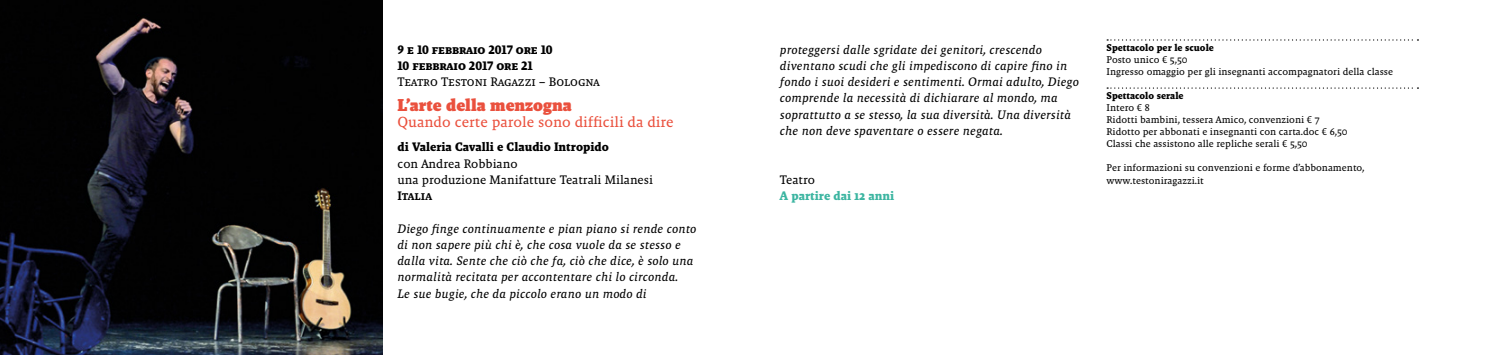
<style>
.page{position:relative;width:1489px;height:355px;background:#fff}
.page>*{position:absolute;margin:0;border:0;box-sizing:border-box;transform-origin:0 0}
.t1{font:900 17.5px "Malaga OT";color:#ea503d}
.t2{font:15px "Malaga OT";color:#ea503d}
.t3{font:italic 12.5px/16.2px "Malaga OT";letter-spacing:.005em;color:#000}
.t4{font:12.5px/16.2px "Malaga OT";color:#000}
.t5{font:700 12.5px/16.2px "Malaga OT";letter-spacing:-.01em;color:#000}
.t6{font:700 12.5px "Malaga OT";color:#3cb5a1}
.t7{font:500 12.5px "Malaga OT";color:#000}
.t8{font:10px/12px "Malaga OT";color:#000}
.t9{font:700 10px "Malaga OT";color:#000}
</style>
<div class="page">
<img style="left:0;top:0;width:382px;height:354px">
<svg style="left:1107px;top:39px;width:311px;height:2px"></svg>
<svg style="left:1107px;top:87px;width:311px;height:2px"></svg>
<p class="t5" style="left:397px;top:41px;width:157px">9 e 10 febbraio 2017 ore 10<br>10 febbraio 2017 ore 21</p>
<p class="t4" style="left:397px;top:74px;width:204px">Teatro Testoni Ragazzi – Bologna</p>
<h1 class="t1" style="left:397px;top:94px;width:176px">L’arte della menzogna</h1>
<p class="t2" style="left:397px;top:113px;width:278px">Quando certe parole sono difficili da dire</p>
<p class="t5" style="left:397px;top:139px;width:213px">di Valeria Cavalli e Claudio Intropido</p>
<p class="t4" style="left:397px;top:155px;width:257px">con Andrea Robbiano<br>una produzione Manifatture Teatrali Milanesi</p>
<p class="t7" style="left:397px;top:188px;width:36px">Italia</p>
<p class="t3" style="left:397px;top:220px;width:300px">Diego finge continuamente e pian piano si rende conto di non sapere più chi è, che cosa vuole da se stesso e dalla vita. Sente che ciò che fa, ciò che dice, è solo una normalità recitata per accontentare chi lo circonda.<br>Le sue bugie, che da piccolo erano un modo di</p>
<p class="t3" style="left:780px;top:41px;width:300px">proteggersi dalle sgridate dei genitori, crescendo diventano scudi che gli impediscono di capire fino in fondo i suoi desideri e sentimenti. Ormai adulto, Diego comprende la necessità di dichiarare al mondo, ma soprattutto a se stesso, la sua diversità. Una diversità che non deve spaventare o essere negata.</p>
<p class="t4" style="left:780px;top:171px;width:37px">Teatro</p>
<p class="t6" style="left:780px;top:188px;width:116px">A partire dai 12 anni</p>
<p class="t9" style="left:1106px;top:42px;width:109px">Spettacolo per le scuole</p>
<p class="t8" style="left:1106px;top:54px;width:288px">Posto unico € 5,50<br>Ingresso omaggio per gli insegnanti accompagnatori della classe</p>
<p class="t9" style="left:1106px;top:90px;width:79px">Spettacolo serale</p>
<p class="t8" style="left:1106px;top:102px;width:242px">Intero € 8<br>Ridotti bambini, tessera Amico, convenzioni € 7<br>Ridotto per abbonati e insegnanti con carta.doc € 6,50<br>Classi che assistono alle repliche serali € 5,50</p>
<p class="t8" style="left:1106px;top:162px;width:259px">Per informazioni su convenzioni e forme d’abbonamento, www.testoniragazzi.it</p>
</div>
